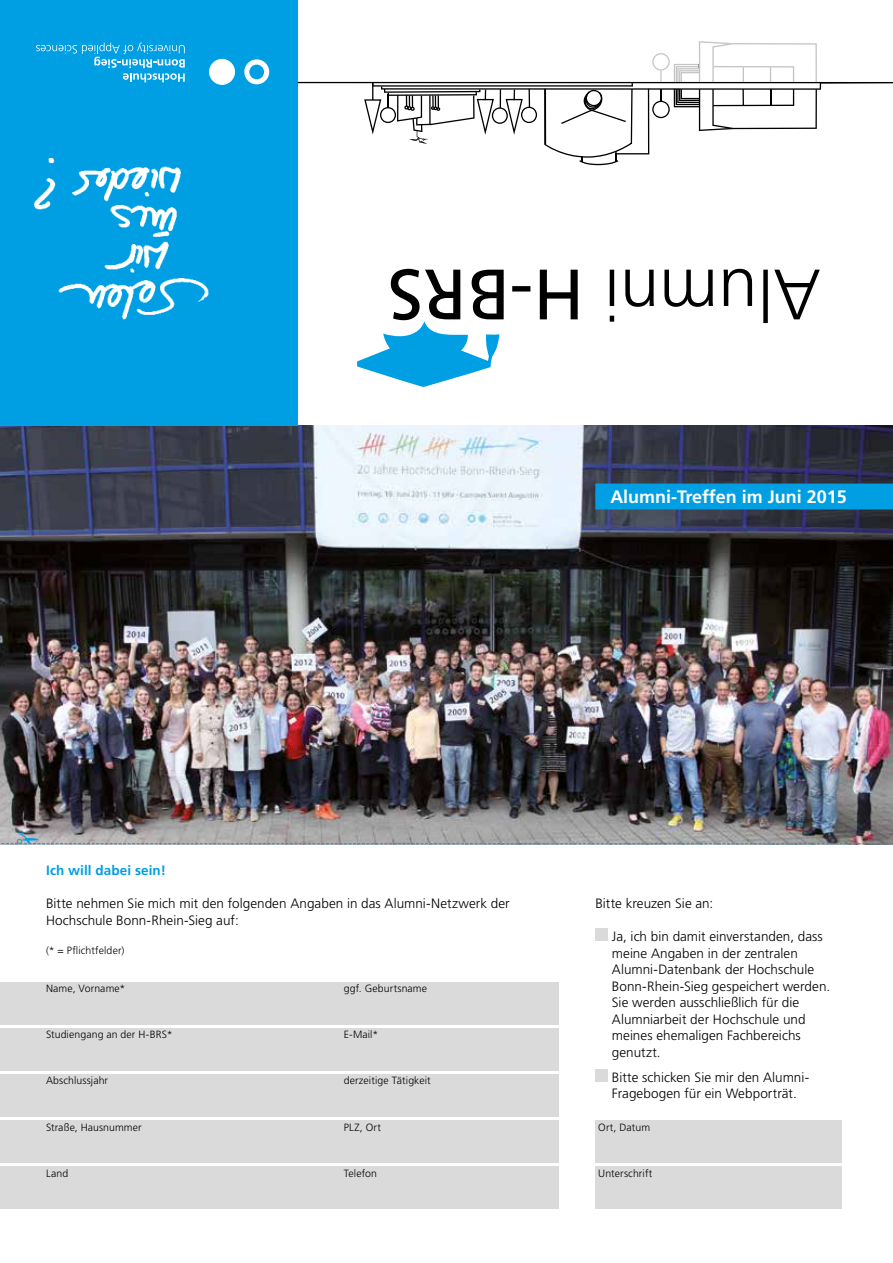
<style>
.page{position:relative;width:893px;height:1263px;background:#fff}
.page>*{position:absolute;margin:0;border:0;box-sizing:border-box;transform-origin:0 0}
.t1{font:700 18px "Frutiger LT Std";color:#fff}
.t2{font:300 13.5px/16.5px "Frutiger LT Std";letter-spacing:.005em;color:#000}
.t3{font:700 13.5px "Frutiger LT Std";letter-spacing:.01em;color:#009fe3}
.t4{font:300 10.5px "Frutiger LT Std";letter-spacing:.01em;color:#000}
</style>
<div class="page">
<img style="left:0;top:425px;width:893px;height:405px">
<div style="left:0;top:982px;width:558px;height:42px;background:#dadada"></div>
<div style="left:0;top:1120px;width:558px;height:42px;background:#dadada"></div>
<div style="left:595px;top:1120px;width:247px;height:42px;background:#dadada"></div>
<div style="left:595px;top:1166px;width:247px;height:42px;background:#dadada"></div>
<div style="left:0;top:1028px;width:558px;height:42px;background:#dadada"></div>
<div style="left:0;top:1166px;width:558px;height:42px;background:#dadada"></div>
<div style="left:0;top:1074px;width:558px;height:42px;background:#dadada"></div>
<div style="left:595px;top:928px;width:13px;height:13px;background:#dadada"></div>
<div style="left:595px;top:1069px;width:13px;height:13px;background:#dadada"></div>
<svg style="left:0;top:830px;width:893px;height:14px;background:#9ba0a4"></svg>
<div style="left:0;top:0;width:298px;height:425px;background:#009fe3"></div>
<svg style="left:298px;top:41px;width:595px;height:124px"></svg>
<div style="left:210px;top:59px;width:24px;height:25px;background:#fff;border-radius:50%"></div>
<div style="left:209px;top:59px;width:26px;height:25px;border:1px solid #fff;border-radius:50%"></div>
<svg style="left:36px;top:43px;width:149px;height:39px"></svg>
<svg style="left:244px;top:59px;width:25px;height:25px"></svg>
<svg style="left:357px;top:269px;width:463px;height:118px"></svg>
<div style="left:595px;top:483px;width:298px;height:26px;background:#009fe3"></div>
<img style="left:33px;top:157px;width:176px;height:163px">
<h1 class="t1" style="left:610px;top:486px;width:238px">Alumni-Treffen im Juni 2015</h1>
<p class="t3" style="left:46px;top:863px;width:121px">Ich will dabei sein!</p>
<p class="t2" style="left:46px;top:895px;width:465px">Bitte nehmen Sie mich mit den folgenden Angaben in das Alumni-Netzwerk der<br>Hochschule Bonn-Rhein-Sieg auf:</p>
<p class="t4" style="left:46px;top:944px;width:80px">(* = Pflichtfelder)</p>
<p class="t4" style="left:46px;top:982px;width:81px">Name, Vorname*</p>
<p class="t4" style="left:344px;top:982px;width:85px">ggf. Geburtsname</p>
<p class="t4" style="left:46px;top:1028px;width:128px">Studiengang an der H-BRS*</p>
<p class="t4" style="left:344px;top:1028px;width:36px">E-Mail*</p>
<p class="t4" style="left:46px;top:1075px;width:64px">Abschlussjahr</p>
<p class="t4" style="left:344px;top:1075px;width:89px">derzeitige Tätigkeit</p>
<p class="t4" style="left:46px;top:1121px;width:97px">Straße, Hausnummer</p>
<p class="t4" style="left:344px;top:1121px;width:39px">PLZ, Ort</p>
<p class="t4" style="left:46px;top:1167px;width:24px">Land</p>
<p class="t4" style="left:344px;top:1167px;width:35px">Telefon</p>
<p class="t2" style="left:595px;top:895px;width:119px">Bitte kreuzen Sie an:</p>
<p class="t2" style="left:612px;top:928px;width:220px">Ja, ich bin damit einverstanden, dass meine Angaben in der zentralen<br>Alumni-Datenbank der Hochschule<br>Bonn-Rhein-Sieg gespeichert werden.<br>Sie werden ausschließlich für die<br>Alumniarbeit der Hochschule und meines ehemaligen Fachbereichs genutzt.</p>
<p class="t2" style="left:612px;top:1069px;width:199px">Bitte schicken Sie mir den Alumni-<br>Fragebogen für ein Webporträt.</p>
<p class="t4" style="left:598px;top:1121px;width:53px">Ort, Datum</p>
<p class="t4" style="left:598px;top:1168px;width:56px">Unterschrift</p>
</div>
